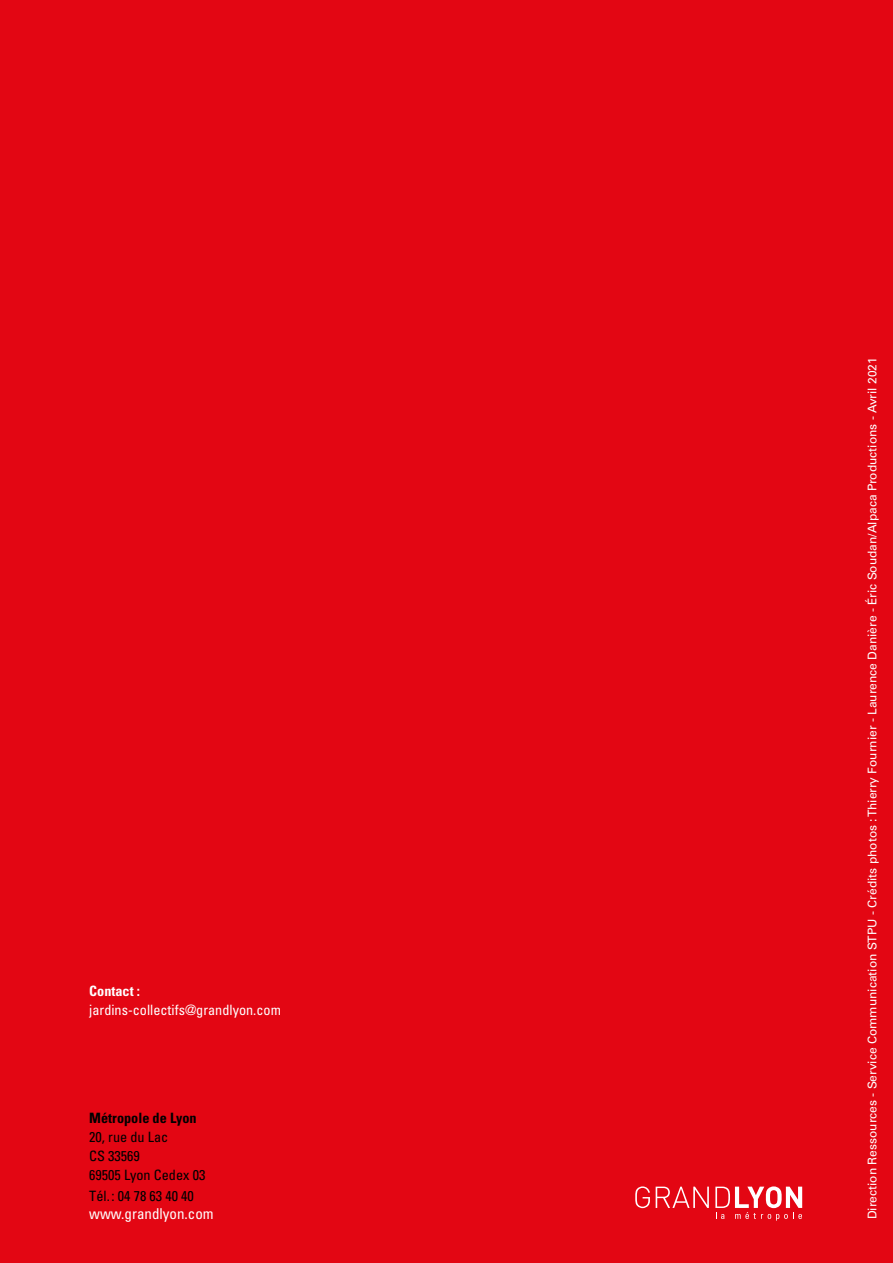
<style>
.page{position:relative;width:893px;height:1263px;background:#e30613}
.page>*{position:absolute;margin:0;border:0;box-sizing:border-box;transform-origin:0 0}
.t1{font:condensed 15px "Univers";color:#fff}
.t2{font:condensed 14.25px/18.8px "Univers";color:#000}
.t3{font:condensed 14.25px "Univers";color:#fff}
.t4{font:700 condensed 14.25px "Univers";color:#000}
.t5{font:700 condensed 14.25px "Univers";color:#fff}
.t6{font:12px "Univers";color:#fff}
</style>
<div class="page">
<svg style="left:635px;top:1186px;width:15px;height:22px"></svg>
<svg style="left:656px;top:1186px;width:53px;height:22px"></svg>
<svg style="left:715px;top:1186px;width:87px;height:35px"></svg>
<p class="t5" style="left:89px;top:982px;width:52px">Contact :</p>
<p class="t3" style="left:89px;top:1000px;width:193px">jardins-collectifs@grandlyon.com</p>
<p class="t4" style="left:89px;top:1109px;width:109px">Métropole de Lyon</p>
<p class="t2" style="left:89px;top:1127px;width:118px">20, rue du Lac<br>CS 33569<br>69505 Lyon Cedex 03</p>
<p class="t2" style="left:89px;top:1186px;width:106px">Tél. : 04 78 63 40 40</p>
<p class="t1" style="left:89px;top:1204px;width:126px">www.grandlyon.com</p>
<p class="t6" style="left:865px;top:1219px;width:863px;rotate:-90deg">Direction Ressources - Service Communication STPU - Crédits photos : Thierry Fournier - Laurence Danière - Éric Soudan/Alpaca Productions - Avril 2021</p>
</div>
